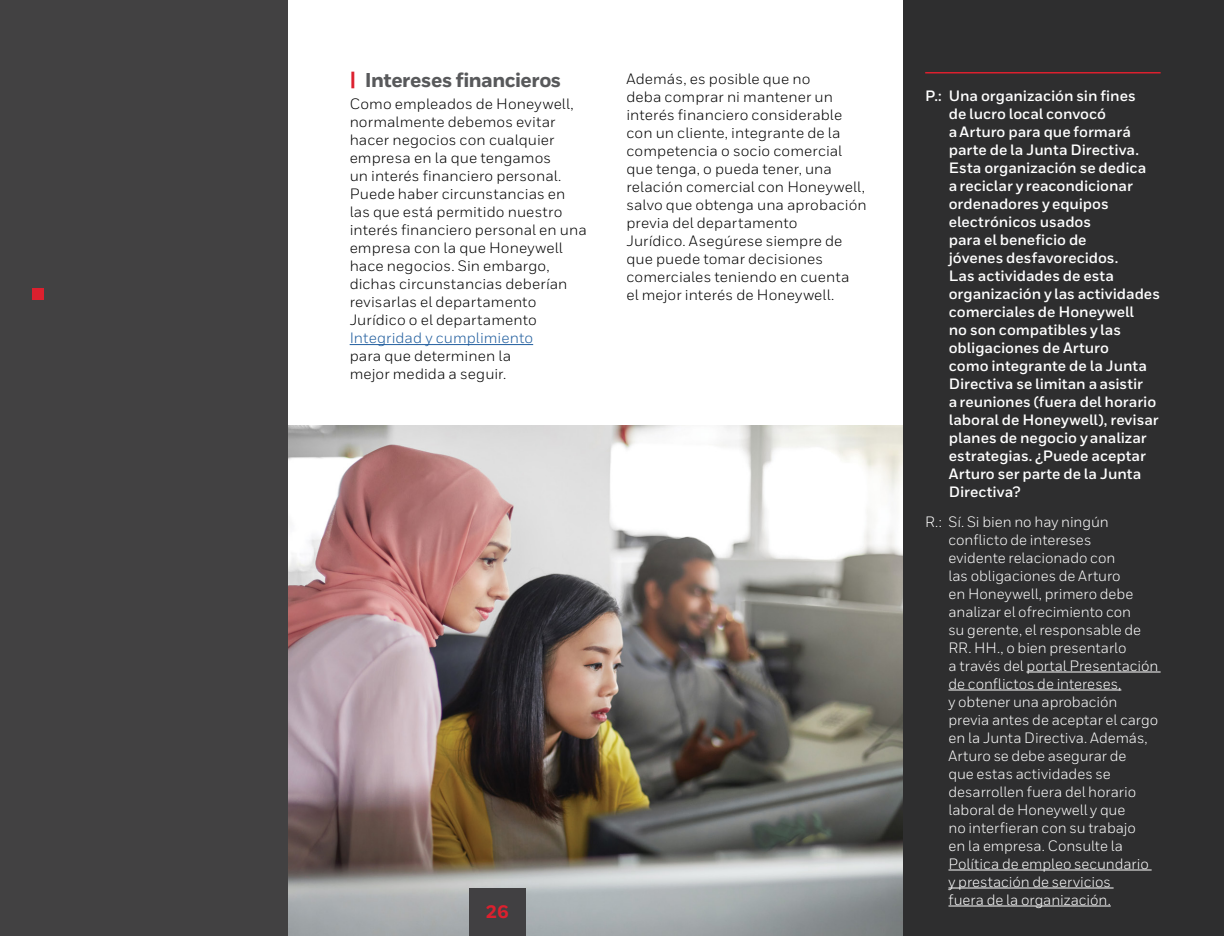
<style>
.page{position:relative;width:1224px;height:936px;background:#fff}
.page>*{position:absolute;margin:0;border:0;box-sizing:border-box;transform-origin:0 0}
.t1{font:800 20px "Honeywell Sans";letter-spacing:-.025em;color:#58595b}
.t2{font:800 18px "Honeywell Sans";color:#dc202e}
.t3{font:15px/18px "Honeywell Sans";letter-spacing:.005em;color:#000}
.t4{font:15px/18px "Honeywell Sans";letter-spacing:-.005em;color:#fff}
.t5{font:700 15px/18px "Honeywell Sans";letter-spacing:-.005em;color:#fff}
.t6{font:15px "Honeywell Sans";letter-spacing:.005em;color:#215e9e}
.s1{color:#dc202e}
</style>
<div class="page">
<img style="left:288px;top:425px;width:616px;height:511px">
<hr style="left:350px;top:344px;width:183px;height:1px;background:#215e9e">
<div style="left:904px;top:0;width:320px;height:936px;background:#2e2e2f"></div>
<hr style="left:925px;top:72px;width:236px;height:2px;background:#dc202e">
<hr style="left:1027px;top:672px;width:134px;height:1px;background:#fff">
<hr style="left:948px;top:690px;width:173px;height:1px;background:#fff">
<hr style="left:948px;top:870px;width:204px;height:1px;background:#fff">
<hr style="left:948px;top:888px;width:166px;height:1px;background:#fff">
<hr style="left:948px;top:906px;width:163px;height:1px;background:#fff">
<div style="left:0;top:0;width:288px;height:936px;background:#424142"></div>
<div style="left:32px;top:288px;width:12px;height:12px;background:#dc202e"></div>
<div style="left:469px;top:889px;width:57px;height:47px;background:#414042"></div>
<h1 class="t1" style="left:350px;top:68px;width:213px"><span class="s1">|</span> Intereses financieros</h1>
<p class="t3" style="left:350px;top:95px;width:239px">Como empleados de Honeywell, normalmente debemos evitar hacer negocios con cualquier empresa en la que tengamos<br>un interés financiero personal.<br>Puede haber circunstancias en las que está permitido nuestro interés financiero personal en una empresa con la que Honeywell hace negocios. Sin embargo, dichas circunstancias deberían revisarlas el departamento<br>Jurídico o el departamento</p>
<p class="t6" style="left:350px;top:329px;width:185px">Integridad y cumplimiento</p>
<p class="t3" style="left:350px;top:347px;width:163px">para que determinen la mejor medida a seguir.</p>
<p class="t3" style="left:626px;top:69px;width:242px">Además, es posible que no<br>deba comprar ni mantener un interés financiero considerable con un cliente, integrante de la competencia o socio comercial que tenga, o pueda tener, una relación comercial con Honeywell, salvo que obtenga una aprobación previa del departamento<br>Jurídico. Asegúrese siempre de que puede tomar decisiones comerciales teniendo en cuenta<br>el mejor interés de Honeywell.</p>
<p class="t2" style="left:486px;top:901px;width:24px">26</p>
<p class="t5" style="left:949px;top:87px;width:213px;text-indent:-24px">P.: Una organización sin fines<br>de lucro local convocó<br>a Arturo para que formará parte de la Junta Directiva.<br>Esta organización se dedica<br>a reciclar y reacondicionar ordenadores y equipos electrónicos usados<br>para el beneficio de<br>jóvenes desfavorecidos.<br>Las actividades de esta organización y las actividades comerciales de Honeywell<br>no son compatibles y las obligaciones de Arturo<br>como integrante de la Junta<br>Directiva se limitan a asistir<br>a reuniones (fuera del horario laboral de Honeywell), revisar planes de negocio y analizar estrategias. ¿Puede aceptar<br>Arturo ser parte de la Junta<br>Directiva?</p>
<p class="t4" style="left:948px;top:512px;width:212px;text-indent:-23px">R.: Sí. Si bien no hay ningún conflicto de intereses<br>evidente relacionado con<br>las obligaciones de Arturo<br>en Honeywell, primero debe analizar el ofrecimiento con<br>su gerente, el responsable de<br>RR. HH., o bien presentarlo<br>a través del portal Presentación de conflictos de intereses,<br>y obtener una aprobación previa antes de aceptar el cargo en la Junta Directiva. Además,<br>Arturo se debe asegurar de<br>que estas actividades se desarrollen fuera del horario laboral de Honeywell y que<br>no interfieran con su trabajo<br>en la empresa. Consulte la<br>Política de empleo secundario y prestación de servicios<br>fuera de la organización.</p>
</div>
